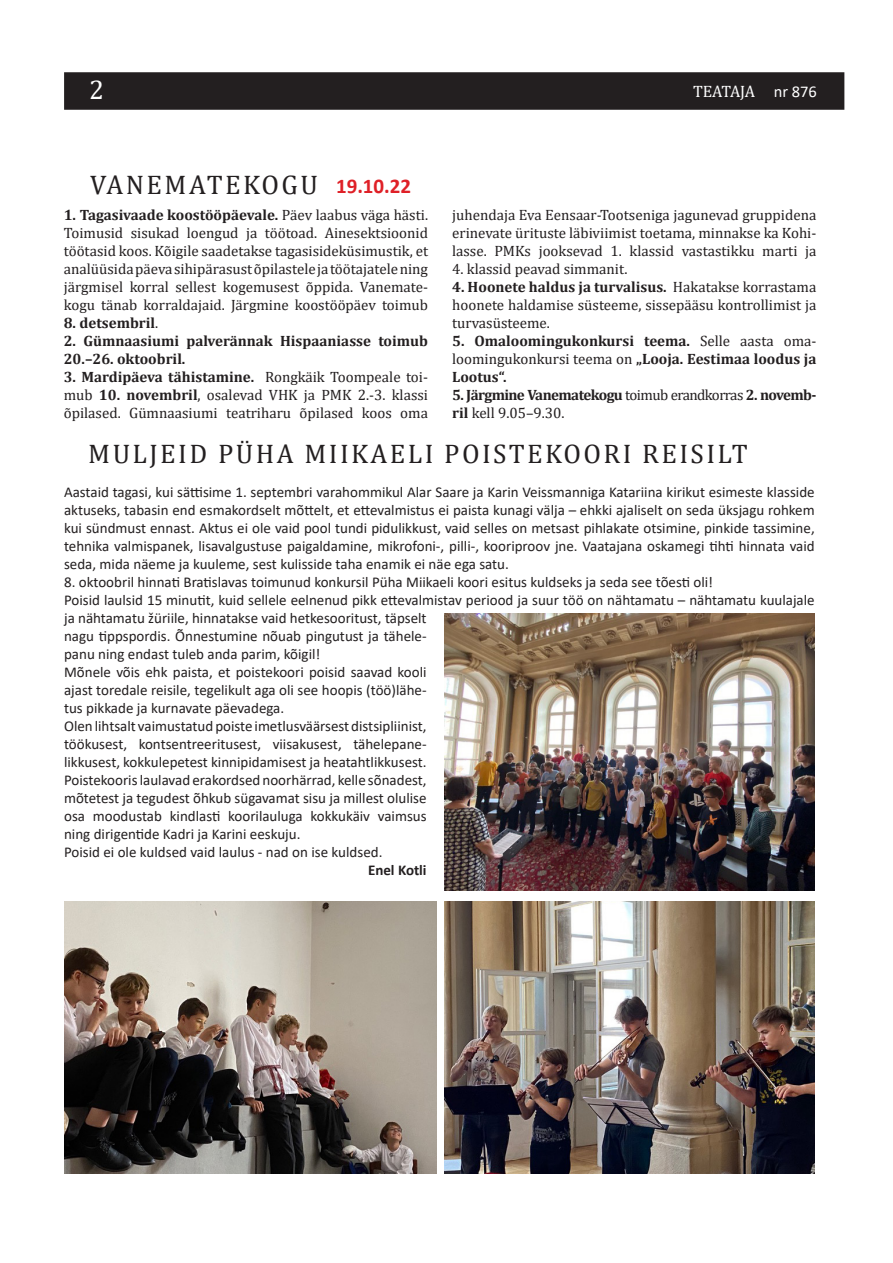
<style>
.page{position:relative;width:893px;height:1263px;background:#fff}
.page>*{position:absolute;margin:0;border:0;box-sizing:border-box;transform-origin:0 0}
.t1{font:27px "Cambria";letter-spacing:.09em;color:#231f20}
.t2{font:27px "Cambria";color:#fff}
.t3{font:700 21px "Calibri";color:#df2027}
.t4{font:16.5px "Cambria";letter-spacing:-.015em;color:#fff}
.t5{font:15px/18px "Calibri";color:#231f20;text-align:justify}
.t6{font:15px/18px "Cambria";color:#231f20;text-align:justify}
.t7{font:700 15px/18px "Cambria";color:#231f20}
.t8{font:700 15px/18px "Cambria";letter-spacing:-.04em;color:#231f20}
.t9{font:700 15px "Calibri";color:#231f20}
.s1{font-family:"Calibri"}
.s2{font-weight:700}
.s3{font-weight:400}
</style>
<div class="page">
<div style="left:64px;top:72px;width:780px;height:38px;background:#231f20"></div>
<img style="left:444px;top:613px;width:371px;height:278px">
<img style="left:444px;top:901px;width:371px;height:272px">
<img style="left:64px;top:901px;width:372px;height:273px">
<p class="t2" style="left:89px;top:74px;width:16px">2</p>
<p class="t4" style="left:693px;top:82px;width:125px">TEATAJA <span class="s1">nr 876</span></p>
<p class="t1" style="left:90px;top:169px;width:229px">VANEMATEKOGU</p>
<p class="t3" style="left:336px;top:171px;width:77px">19.10.22</p>
<p class="t6" style="left:64px;top:205px;width:366px"><span class="s2">1. Tagasivaade koostööpäevale.</span> Päev laabus väga hästi.<br>Toimusid sisukad loengud ja töötoad. Ainesektsioonid töötasid koos. Kõigile saadetakse tagasisideküsimustik, et analüüsida päeva sihipärasust õpilastele ja töötajatele ning järgmisel korral sellest kogemusest õppida. Vanemate&shy;kogu tänab korraldajaid. Järgmine koostööpäev toimub</p>
<p class="t7" style="left:64px;top:313px;width:96px">8. detsembril<span class="s3">.</span></p>
<p class="t7" style="left:64px;top:331px;width:366px">2. Gümnaasiumi palverännak Hispaaniasse toimub<br>20.–26. oktoobril.</p>
<p class="t6" style="left:64px;top:367px;width:366px"><span class="s2">3. Mardipäeva tähistamine.</span> Rongkäik Toompeale toi&shy;mub <span class="s2">10. novembril</span>, osalevad VHK ja PMK 2.-3. klassi õpilased. Gümnaasiumi teatriharu õpilased koos oma</p>
<p class="t6" style="left:452px;top:205px;width:366px">juhendaja Eva Eensaar-Tootseniga jagunevad gruppidena erinevate ürituste läbiviimist toetama, minnakse ka Kohi&shy;lasse. PMKs jooksevad 1. klassid vastastikku marti ja</p>
<p class="t6" style="left:452px;top:259px;width:177px">4. klassid peavad simmanit.</p>
<p class="t6" style="left:452px;top:277px;width:366px"><span class="s2">4. Hoonete haldus ja turvalisus.</span> Hakatakse korrastama hoonete haldamise süsteeme, sissepääsu kontrollimist ja turvasüsteeme.</p>
<p class="t7" style="left:452px;top:331px;width:366px;text-align:justify">5. Omaloomingukonkursi teema. <span class="s3">Selle aasta oma&shy;loomingukonkursi teema on</span> „Looja. Eestimaa loodus ja Lootus“.</p>
<p class="t8" style="left:452px;top:385px;width:366px">5. Järgmine Vanematekogu <span class="s3">toimub erandkorras</span> 2. novemb&shy;ril <span class="s3">kell 9.05–9.30.</span></p>
<p class="t1" style="left:88px;top:437px;width:661px">MULJEID PÜHA MIIKAELI POISTEKOORI REISILT</p>
<p class="t5" style="left:64px;top:483px;width:752px">Aastaid tagasi, kui sättisime 1. septembri varahommikul Alar Saare ja Karin Veissmanniga Katariina kirikut esimeste klasside aktuseks, tabasin end esmakordselt mõttelt, et ettevalmistus ei paista kunagi välja – ehkki ajaliselt on seda üksjagu rohkem kui sündmust ennast. Aktus ei ole vaid pool tundi pidulikkust, vaid selles on metsast pihlakate otsimine, pinkide tassimine, tehnika valmispanek, lisavalgustuse paigaldamine, mikrofoni-, pilli-, kooriproov jne. Vaatajana oskamegi tihti hinnata vaid seda, mida näeme ja kuuleme, sest kulisside taha enamik ei näe ega satu.</p>
<p class="t5" style="left:64px;top:573px;width:650px">8. oktoobril hinnati Bratislavas toimunud konkursil Püha Miikaeli koori esitus kuldseks ja seda see tõesti oli!</p>
<p class="t5" style="left:64px;top:591px;width:752px">Poisid laulsid 15 minutit, kuid sellele eelnenud pikk ettevalmistav periood ja suur töö on nähtamatu – nähtamatu kuulajale</p>
<p class="t5" style="left:64px;top:608px;width:364px">ja nähtamatu žüriile, hinnatakse vaid hetkesooritust, täpselt nagu tippspordis. Õnnestumine nõuab pingutust ja tähele&shy;panu ning endast tuleb anda parim, kõigil!</p>
<p class="t5" style="left:64px;top:662px;width:364px">Mõnele võis ehk paista, et poistekoori poisid saavad kooli ajast toredale reisile, tegelikult aga oli see hoopis (töö)lähe&shy;tus pikkade ja kurnavate päevadega.</p>
<p class="t5" style="left:64px;top:716px;width:364px">Olen lihtsalt vaimustatud poiste imetlusväärsest distsipliinist, töökusest, kontsentreeritusest, viisakusest, tähelepane&shy;likkusest, kokkulepetest kinnipidamisest ja heatahtlikkusest.</p>
<p class="t5" style="left:64px;top:770px;width:364px">Poistekooris laulavad erakordsed noorhärrad, kelle sõnadest, mõtetest ja tegudest õhkub sügavamat sisu ja millest olulise osa moodustab kindlasti koorilauluga kokkukäiv vaimsus ning dirigentide Kadri ja Karini eeskuju.</p>
<p class="t5" style="left:64px;top:842px;width:320px">Poisid ei ole kuldsed vaid laulus - nad on ise kuldsed.</p>
<p class="t9" style="left:368px;top:859px;width:60px">Enel Kotli</p>
</div>
